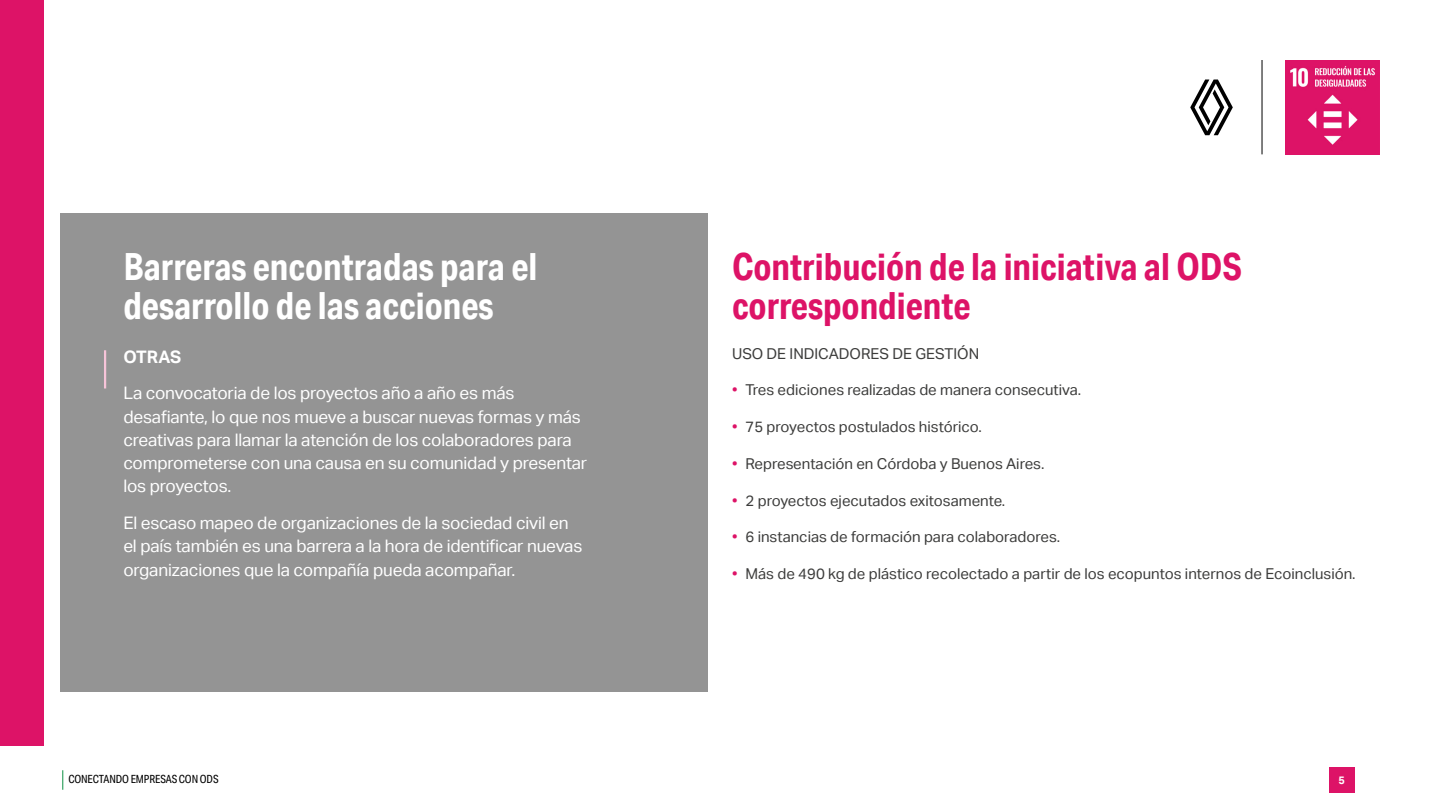
<style>
.page{position:relative;width:1440px;height:810px;background:#fff}
.page>*{position:absolute;margin:0;border:0;box-sizing:border-box;transform-origin:0 0}
.t1{font:700 37.5px/38.2px "Aktiv Grotesk Cd";color:#fff}
.t2{font:700 37.5px/38.2px "Aktiv Grotesk Cd";color:#dd1367}
.t3{font:17.25px/23.2px "Aktiv Grotesk";letter-spacing:-.01em;color:#fff}
.t4{font:700 17.25px "Aktiv Grotesk";letter-spacing:-.01em;color:#fff}
.t5{font:15px "Aktiv Grotesk";color:#3c3c3b}
.t6{font:11.25px "Aktiv Grotesk Cd";letter-spacing:-.01em;color:#000}
.t7{font:700 10.88px "Aktiv Grotesk";color:#fff}
.s1{color:#dd1367}
</style>
<div class="page">
<svg style="left:62px;top:770px;width:1px;height:20px"></svg>
<div style="left:1329px;top:767px;width:25px;height:26px;background:#dd1367"></div>
<img style="left:1285px;top:60px;width:95px;height:95px">
<hr style="left:1262px;top:60px;width:1px;height:94px;background:#000">
<svg style="left:1190px;top:80px;width:43px;height:55px"></svg>
<div style="left:0;top:0;width:44px;height:746px;background:#dd1367"></div>
<div style="left:60px;top:213px;width:648px;height:479px;background:#949494"></div>
<hr style="left:104px;top:350px;width:2px;height:39px;background:#f7c4d9">
<h1 class="t1" style="left:123px;top:247px;width:416px">Barreras encontradas para el desarrollo de las acciones</h1>
<h1 class="t2" style="left:732px;top:247px;width:512px">Contribución de la iniciativa al ODS correspondiente</h1>
<p class="t5" style="left:732px;top:345px;width:249px">USO DE INDICADORES DE GESTIÓN</p>
<p class="t5" style="left:732px;top:382px;width:351px"><span class="s1">•</span> Tres ediciones realizadas de manera consecutiva.</p>
<p class="t5" style="left:732px;top:418px;width:251px"><span class="s1">•</span> 75 proyectos postulados histórico.</p>
<p class="t5" style="left:732px;top:455px;width:314px"><span class="s1">•</span> Representación en Córdoba y Buenos Aires.</p>
<p class="t5" style="left:732px;top:492px;width:275px"><span class="s1">•</span> 2 proyectos ejecutados exitosamente.</p>
<p class="t5" style="left:732px;top:529px;width:330px"><span class="s1">•</span> 6 instancias de formación para colaboradores.</p>
<p class="t5" style="left:732px;top:565px;width:625px"><span class="s1">•</span> Más de 490 kg de plástico recolectado a partir de los ecopuntos internos de Ecoinclusión.</p>
<p class="t4" style="left:123px;top:347px;width:60px">OTRAS</p>
<p class="t3" style="left:123px;top:382px;width:465px">La convocatoria de los proyectos año a año es más desafiante, lo que nos mueve a buscar nuevas formas y más creativas para llamar la atención de los colaboradores para comprometerse con una causa en su comunidad y presentar los proyectos.</p>
<p class="t3" style="left:123px;top:512px;width:461px">El escaso mapeo de organizaciones de la sociedad civil en el país también es una barrera a la hora de identificar nuevas organizaciones que la compañía pueda acompañar.</p>
<p class="t6" style="left:68px;top:773px;width:152px">CONECTANDO EMPRESAS CON ODS</p>
<p class="t7" style="left:1338px;top:774px;width:8px">5</p>
</div>
